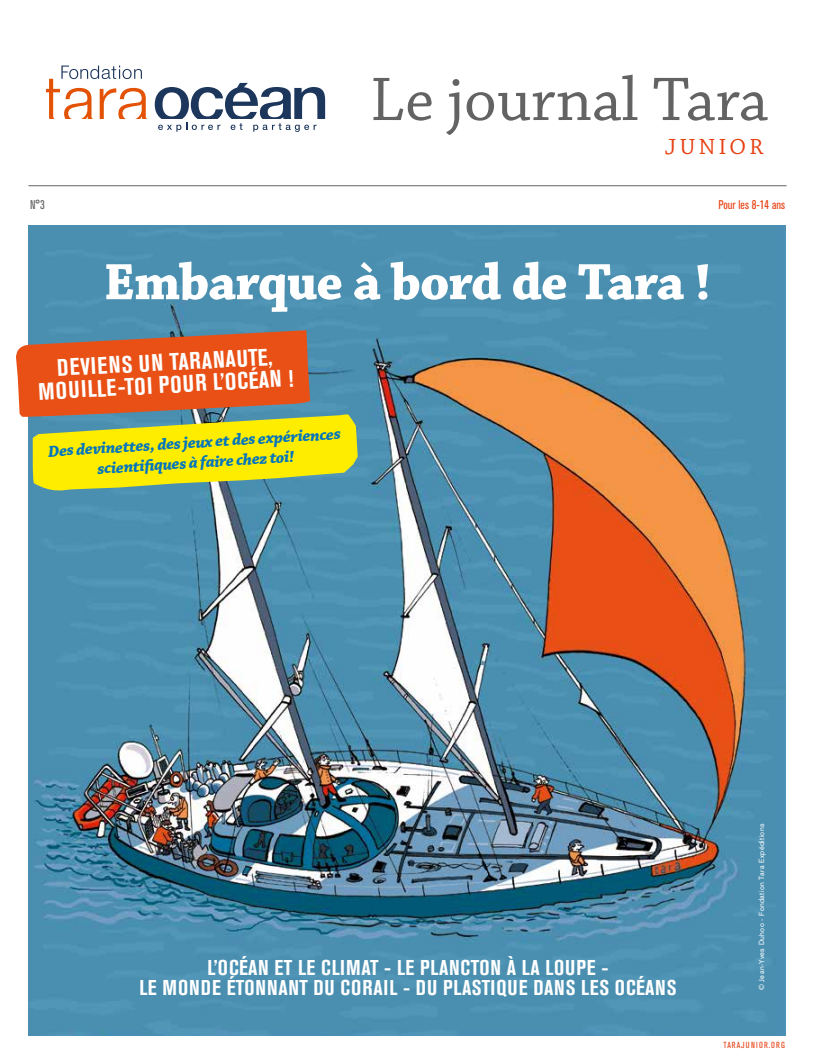
<style>
.page{position:relative;width:815px;height:1063px;background:#fff}
.page>*{position:absolute;margin:0;border:0;box-sizing:border-box;transform-origin:0 0}
.t1{font:64.75px "Chaparral Pro";color:#646363}
.t2{font:700 53.75px "Chaparral Pro";letter-spacing:-.02em;color:#fff}
.t3{font:700 condensed 23.75px/22.5px "Akzidenz Grotesk BE";color:#fff;text-align:center}
.t4{font:23.12px "Chaparral Pro";letter-spacing:.15em;color:#e74011}
.t5{font:700 condensed 21.25px/20px "Akzidenz Grotesk BE";letter-spacing:.03em;color:#fff;text-align:center}
.t6{font:italic 700 16.75px/20.1px "Chaparral Pro";color:#0075be;text-align:center}
.t7{font:condensed 12.5px "Akzidenz Grotesk BE";color:#e74011}
.t8{font:condensed 12.5px "Akzidenz Grotesk BE";color:#646363}
.t9{font:condensed 8.75px "Akzidenz Grotesk BE";letter-spacing:.14em;color:#e74011}
.t10{font:7.25px "Akzidenz Grotesk CE";letter-spacing:.05em;color:#fff}
</style>
<div class="page">
<hr style="left:28px;top:185px;width:759px;height:1px;background:#646363">
<img style="left:28px;top:225px;width:758px;height:810px">
<svg style="left:16px;top:330px;width:342px;height:164px"></svg>
<svg style="left:46px;top:66px;width:102px;height:53px"></svg>
<svg style="left:155px;top:83px;width:170px;height:49px"></svg>
<h1 class="t1" style="left:370px;top:64px;width:400px">Le journal Tara</h1>
<p class="t4" style="left:665px;top:134px;width:100px">JUNIOR</p>
<p class="t8" style="left:30px;top:197px;width:16px">N°3</p>
<p class="t7" style="left:718px;top:197px;width:68px">Pour les 8-14 ans</p>
<h2 class="t2" style="left:104px;top:251px;width:609px">Embarque à bord de Tara !</h2>
<p class="t3" style="left:37px;top:358px;width:257px;rotate:-3deg">DEVIENS UN TARANAUTE,<br>MOUILLE-TOI POUR L’OCÉAN !</p>
<p class="t6" style="left:48px;top:440px;width:295px;rotate:-3deg">Des devinettes, des jeux et des expériences scientifi ques à faire chez toi!</p>
<p class="t5" style="left:139px;top:958px;width:538px">L’OCÉAN ET LE CLIMAT - LE PLANCTON À LA LOUPE -<br>LE MONDE ÉTONNANT DU CORAIL - DU PLASTIQUE DANS LES OCÉANS</p>
<p class="t10" style="left:757px;top:990px;width:168px;rotate:-90deg">© Jean-Yves Duhoo - Fondation Tara Expéditions</p>
<p class="t9" style="left:724px;top:1040px;width:63px">TARAJUNIOR.ORG</p>
</div>
